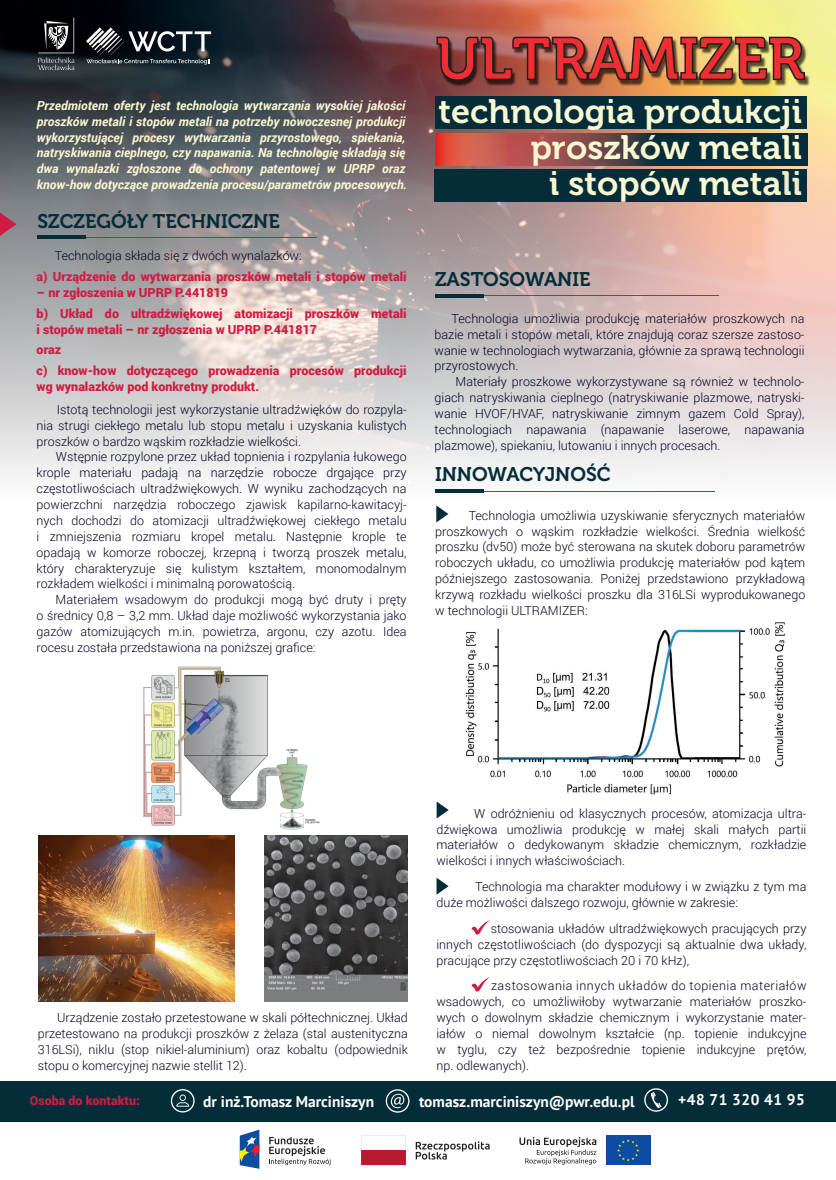
<style>
.page{position:relative;width:836px;height:1180px;background:#fff}
.page>*{position:absolute;margin:0;border:0;box-sizing:border-box;transform-origin:0 0}
.t1{font:59.11px "Museo 700";color:#ee2e30}
.t2{font:33.74px/35.7px "Museo 700";color:#f8f8d2;text-align:right}
.t3{font:19.67px "Museo 700";color:#042d39}
.t4{font:700 15.43px "PT Sans";color:#fff}
.t5{font:300 12.5px/15.9px "Roboto";color:#00031f;text-align:justify}
.t6{font:italic 700 12.5px/15.9px "Roboto";color:#f8f8d2}
.t7{font:900 12.5px/20.8px "Roboto";color:#ce1d42}
.s1{color:#ecedd1}
</style>
<div class="page">
<img style="left:0;top:0;width:835px;height:47px">
<svg style="left:0;top:47px;width:835px;height:476px"></svg>
<svg style="left:0;top:213px;width:17px;height:23px"></svg>
<div style="left:0;top:1081px;width:835px;height:41px;background:#042d39"></div>
<hr style="left:37px;top:237px;width:280px;height:1px;background:#ce1d42">
<svg style="left:644px;top:1088px;width:24px;height:23px"></svg>
<svg style="left:385px;top:1089px;width:24px;height:23px"></svg>
<svg style="left:171px;top:1089px;width:23px;height:23px"></svg>
<hr style="left:37px;top:235px;width:49px;height:4px;background:#042d39">
<img style="left:465px;top:622px;width:321px;height:173px">
<svg style="left:38px;top:17px;width:37px;height:53px;background:#3d3f43"></svg>
<svg style="left:86px;top:27px;width:125px;height:38px;background:#3e464c"></svg>
<img style="left:143px;top:666px;width:177px;height:164px">
<img style="left:39px;top:836px;width:196px;height:165px">
<img style="left:265px;top:836px;width:142px;height:165px">
<svg style="left:415px;top:1141px;width:74px;height:18px"></svg>
<svg style="left:361px;top:1135px;width:45px;height:30px"></svg>
<svg style="left:240px;top:1129px;width:19px;height:39px"></svg>
<svg style="left:269px;top:1137px;width:61px;height:28px"></svg>
<div style="left:606px;top:1135px;width:44px;height:30px;background:#0d4da1"></div>
<svg style="left:617px;top:1139px;width:22px;height:22px"></svg>
<svg style="left:519px;top:1137px;width:77px;height:27px"></svg>
<hr style="left:435px;top:491px;width:279px;height:1px;background:#ce1d42">
<hr style="left:435px;top:489px;width:48px;height:3px;background:#042d39">
<hr style="left:439px;top:295px;width:279px;height:1px;background:#ce1d42">
<hr style="left:435px;top:294px;width:49px;height:3px;background:#042d39">
<svg style="left:436px;top:505px;width:12px;height:17px"></svg>
<svg style="left:436px;top:801px;width:12px;height:17px"></svg>
<svg style="left:436px;top:877px;width:12px;height:17px"></svg>
<svg style="left:471px;top:920px;width:19px;height:15px"></svg>
<svg style="left:471px;top:977px;width:19px;height:15px"></svg>
<img style="left:435px;top:29px;width:376px;height:72px">
<img style="left:435px;top:36px;width:370px;height:46px">
<div style="left:435px;top:96px;width:371px;height:33px;background:#042d39"></div>
<svg style="left:435px;top:133px;width:371px;height:33px;background:#5c3f42"></svg>
<div style="left:434px;top:169px;width:372px;height:33px;background:#042d39"></div>
<p class="t6" style="left:37px;top:97px;width:371px">Przedmiotem oferty jest technologia wytwarzania wysokiej jakości proszków metali i stopów metali na potrzeby nowoczesnej produkcji wykorzystującej procesy wytwarzania przyrostowego, spiekania, natryskiwania cieplnego, czy napawania. Na technologię składają się dwa wynalazki zgłoszone do ochrony patentowej w UPRP oraz know-how dotyczące prowadzenia procesu/parametrów procesowych.</p>
<h3 class="t3" style="left:37px;top:210px;width:244px">SZCZEGÓŁY TECHNICZNE</h3>
<p class="t5" style="left:55px;top:247px;width:248px">Technologia składa się z dwóch wynalazków:</p>
<p class="t7" style="left:37px;top:265px;width:371px">a) Urządzenie do wytwarzania proszków metali i stopów metali</p>
<p class="t7" style="left:37px;top:281px;width:371px">– nr zgłoszenia w UPRP P.441819<br>b) Układ do ultradźwiękowej atomizacji proszków metali</p>
<p class="t7" style="left:37px;top:318px;width:371px">i stopów metali – nr zgłoszenia w UPRP P.441817<br>oraz<br>c) know-how dotyczącego prowadzenia procesów produkcji</p>
<p class="t7" style="left:37px;top:376px;width:224px">wg wynalazków pod konkretny produkt.</p>
<p class="t5" style="left:37px;top:401px;width:371px;text-indent:20px">Istotą technologii jest wykorzystanie ultradźwięków do rozpyla&shy;nia strugi ciekłego metalu lub stopu metalu i uzyskania kulistych proszków o bardzo wąskim rozkładzie wielkości.</p>
<p class="t5" style="left:37px;top:449px;width:371px;text-indent:19px">Wstępnie rozpylone przez układ topnienia i rozpylania łukowego krople materiału padają na narzędzie robocze drgające przy częstotliwościach ultradźwiękowych. W wyniku zachodzących na powierzchni narzędzia roboczego zjawisk kapilarno-kawitacyj&shy;nych dochodzi do atomizacji ultradźwiękowej ciekłego metalu i zmniejszenia rozmiaru kropel metalu. Następnie krople te opadają w komorze roboczej, krzepną i tworzą proszek metalu, który charakteryzuje się kulistym kształtem, monomodalnym rozkładem wielkości i minimalną porowatością.</p>
<p class="t5" style="left:37px;top:591px;width:371px;text-indent:19px">Materiałem wsadowym do produkcji mogą być druty i pręty o średnicy 0,8 – 3,2 mm. Układ daje możliwość wykorzystania jako gazów atomizujących m.in. powietrza, argonu, czy azotu. Idea rocesu została przedstawiona na poniższej grafice:</p>
<h1 class="t1" style="left:435px;top:26px;width:370px">ULTRAMIZER</h1>
<h2 class="t2" style="left:438px;top:94px;width:365px">technologia produkcji proszków metali<br>i stopów meta<span class="s1">li</span></h2>
<h3 class="t3" style="left:435px;top:268px;width:157px">ZASTOSOWANIE</h3>
<p class="t5" style="left:434px;top:310px;width:371px;text-indent:17px">Technologia umożliwia produkcję materiałów proszkowych na bazie metali i stopów metali, które znajdują coraz szersze zastoso&shy;wanie w technologiach wytwarzania, głównie za sprawą technologii przyrostowych.</p>
<p class="t5" style="left:434px;top:373px;width:371px;text-indent:21px">Materiały proszkowe wykorzystywane są również w technolo&shy;giach natryskiwania cieplnego (natryskiwanie plazmowe, natryski&shy;wanie HVOF/HVAF, natryskiwanie zimnym gazem Cold Spray), technologiach napawania (napawanie laserowe, napawania plazmowe), spiekaniu, lutowaniu i innych procesach.</p>
<h3 class="t3" style="left:435px;top:463px;width:177px">INNOWACYJNOŚĆ</h3>
<p class="t5" style="left:435px;top:507px;width:371px;text-indent:33px">Technologia umożliwia uzyskiwanie sferycznych materiałów proszkowych o wąskim rozkładzie wielkości. Średnia wielkość proszku (dv50) może być sterowana na skutek doboru parametrów roboczych układu, co umożliwia produkcję materiałów pod kątem późniejszego zastosowania. Poniżej przedstawiono przykładową krzywą rozkładu wielkości proszku dla 316LSi wyprodukowanego w technologii ULTRAMIZER:</p>
<p class="t5" style="left:38px;top:1009px;width:371px;text-indent:19px">Urządzenie zostało przetestowane w skali półtechnicznej. Układ przetestowano na produkcji proszków z żelaza (stal austenityczna 316LSi), niklu (stop nikiel-aluminium) oraz kobaltu (odpowiednik stopu o komercyjnej nazwie stellit 12).</p>
<p class="t5" style="left:436px;top:805px;width:371px;text-indent:38px">W odróżnieniu od klasycznych procesów, atomizacja ultra&shy;dźwiękowa umożliwia produkcję w małej skali małych partii materiałów o dedykowanym składzie chemicznym, rozkładzie wielkości i innych właściwościach.</p>
<p class="t5" style="left:436px;top:878px;width:371px;text-indent:39px">Technologia ma charakter modułowy i w związku z tym ma duże możliwości dalszego rozwoju, głównie w zakresie:</p>
<p class="t5" style="left:436px;top:920px;width:371px;text-indent:54px">stosowania układów ultradźwiękowych pracujących przy innych częstotliwościach (do dyspozycji są aktualnie dwa układy, pracujące przy częstotliwościach 20 i 70 kHz),</p>
<p class="t5" style="left:436px;top:977px;width:371px;text-indent:55px">zastosowania innych układów do topienia materiałów wsadowych, co umożliwiłoby wytwarzanie materiałów proszko&shy;wych o dowolnym składzie chemicznym i wykorzystanie mater&shy;iałów o niemal dowolnym kształcie (np. topienie indukcyjne w tyglu, czy też bezpośrednie topienie indukcyjne prętów, np. odlewanych).</p>
<p class="t7" style="left:30px;top:1090px;width:111px">Osoba do kontaktu:</p>
<p class="t4" style="left:203px;top:1091px;width:172px">dr inż.Tomasz Marciniszyn</p>
<p class="t4" style="left:419px;top:1091px;width:217px">tomasz.marciniszyn@pwr.edu.pl</p>
<p class="t4" style="left:678px;top:1089px;width:128px">+48 71 320 41 95</p>
</div>
